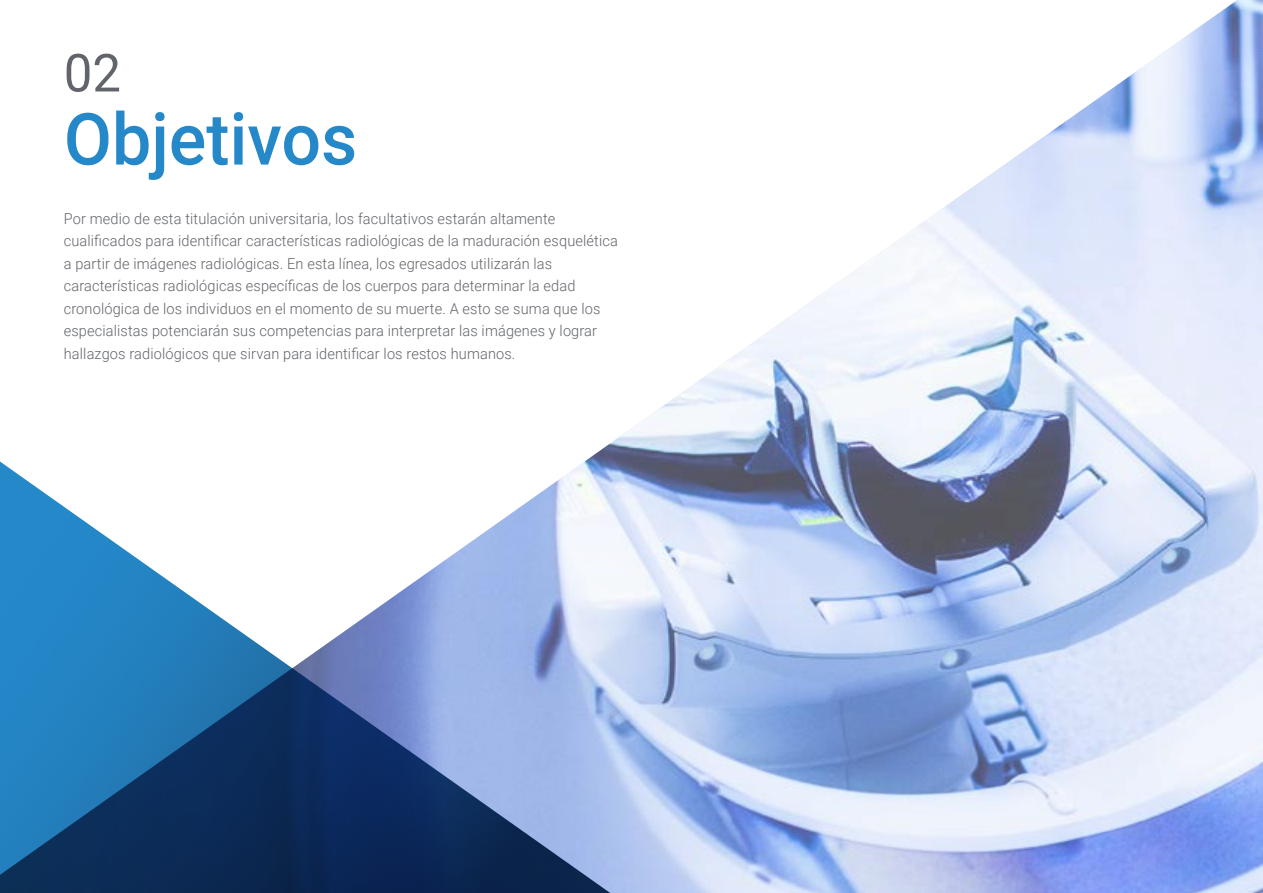
<style>
.page{position:relative;width:1263px;height:893px;background:#fff}
.page>*{position:absolute;margin:0;border:0;box-sizing:border-box;transform-origin:0 0}
.t1{font:500 72px "Roboto";color:#2488c9}
.t2{font:52.5px "Roboto";color:#61646a}
.t3{font:300 15px/22.5px "Roboto";letter-spacing:.01em;color:#61646a}
</style>
<div class="page">
<img style="left:606px;top:0;width:657px;height:893px">
<svg style="left:0;top:446px;width:640px;height:447px"></svg>
<h2 class="t2" style="left:64px;top:36px;width:59px">02</h2>
<h1 class="t1" style="left:64px;top:89px;width:295px">Objetivos</h1>
<p class="t3" style="left:64px;top:207px;width:556px">Por medio de esta titulación universitaria, los facultativos estarán altamente cualificados para identificar características radiológicas de la maduración esquelética a partir de imágenes radiológicas. En esta línea, los egresados utilizarán las características radiológicas específicas de los cuerpos para determinar la edad cronológica de los individuos en el momento de su muerte. A esto se suma que los especialistas potenciarán sus competencias para interpretar las imágenes y lograr hallazgos radiológicos que sirvan para identificar los restos humanos.</p>
</div>
